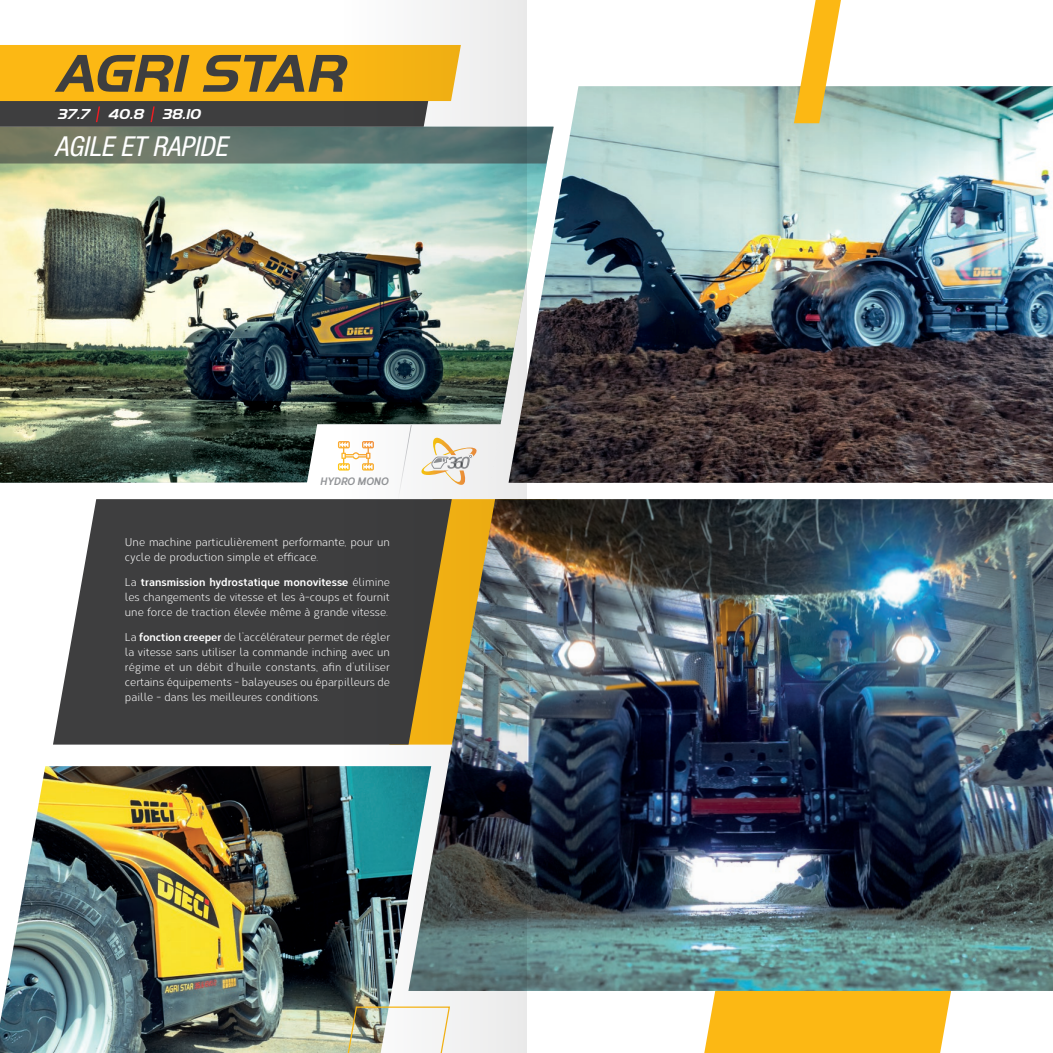
<style>
.page{position:relative;width:1053px;height:1053px;background:#fff}
.page>*{position:absolute;margin:0;border:0;box-sizing:border-box;transform-origin:0 0}
.t1{font:italic 700 55.12px "Handel Got D";color:#3e3e3f}
.t2{font:italic condensed 27.5px "Helvetica Neue LT Std";color:#fff}
.t3{font:italic 700 15px "Handel Got D";color:#fff}
.t4{font:11.25px/15px "Corbert Condensed";color:#fff;text-align:justify}
.Paragrafo_-_Testi_Base{font:italic 700 10.75px "Corbert Condensed";letter-spacing:-.03em;color:#939598}
.s1{font-weight:700}
</style>
<div class="page">
<svg style="left:704px;top:990px;width:255px;height:62px;background:#f9bc27"></svg>
<img style="left:553px;top:86px;width:499px;height:397px">
<img style="left:0;top:766px;width:342px;height:286px">
<img style="left:0;top:163px;width:553px;height:319px">
<svg style="left:793px;top:0;width:47px;height:123px"></svg>
<svg style="left:299px;top:424px;width:258px;height:75px"></svg>
<svg style="left:53px;top:499px;width:289px;height:245px;background:#525253"></svg>
<img style="left:526px;top:499px;width:526px;height:491px">
<svg style="left:332px;top:1005px;width:10px;height:47px"></svg>
<svg style="left:0;top:45px;width:554px;height:118px;background:#a78d40"></svg>
<img style="left:342px;top:0;width:184px;height:1052px">
<p class="t1" style="left:54px;top:42px;width:305px">AGRISTAR</p>
<p class="t3" style="left:58px;top:106px;width:148px">37.7 40.8 38.10</p>
<p class="t2" style="left:54px;top:130px;width:174px">AGILE ET RAPIDE</p>
<p class="Paragrafo_-_Testi_Base" style="left:319px;top:473px;width:70px">HYDRO MONO</p>
<p class="t4" style="left:125px;top:534px;width:266px">Une machine particulièrement performante, pour un cycle de production simple et efficace.</p>
<p class="t4" style="left:125px;top:574px;width:266px">La <span class="s1">transmission hydrostatique monovitesse</span> élimine les changements de vitesse et les à-coups et fournit une force de traction élevée même à grande vitesse.</p>
<p class="t4" style="left:125px;top:629px;width:266px">La <span class="s1">fonction creeper</span> de l’accélérateur permet de régler la vitesse sans utiliser la commande inching avec un régime et un débit d’huile constants, afin d’utiliser certains équipements - balayeuses ou éparpilleurs de paille - dans les meilleures conditions.</p>
</div>
